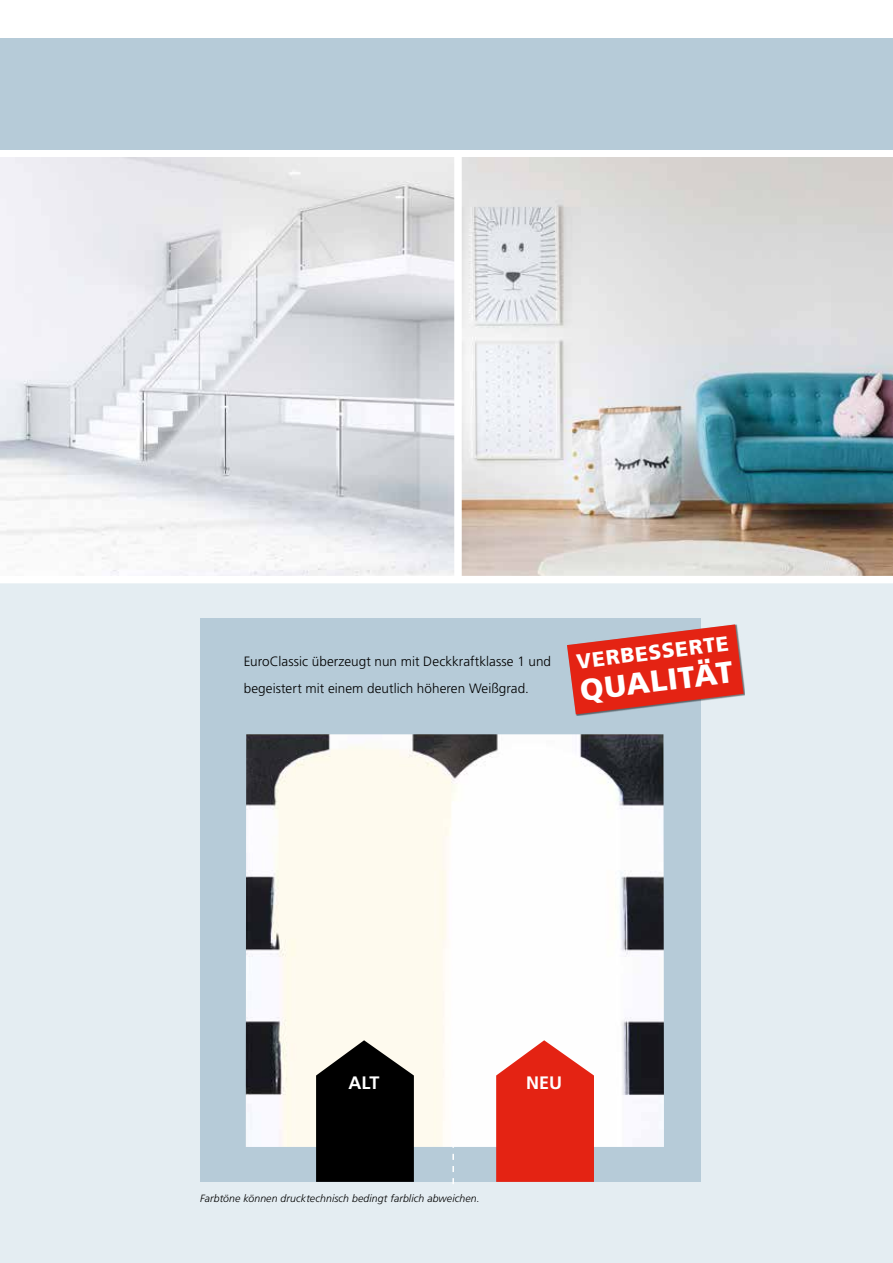
<style>
.page{position:relative;width:893px;height:1263px;background:#fff}
.page>*{position:absolute;margin:0;border:0;box-sizing:border-box;transform-origin:0 0}
.t1{font:900 30.15px "Frutiger LT Std";color:#fff}
.t2{font:900 20.7px "Frutiger LT Std";color:#fff}
.t3{font:700 18px "Frutiger LT Std";letter-spacing:-.005em;color:#fff}
.t4{font:300 13.5px/27px "Frutiger LT Std";letter-spacing:.005em;color:#000}
.t5{font:italic 300 10.5px "Frutiger LT Std";letter-spacing:.01em;color:#000}
</style>
<div class="page">
<div style="left:0;top:583px;width:893px;height:680px;background:#e4edf2"></div>
<div style="left:201px;top:618px;width:500px;height:563px;background:#b6cbd8"></div>
<img style="left:0;top:157px;width:454px;height:419px">
<img style="left:462px;top:157px;width:431px;height:419px">
<div style="left:0;top:38px;width:893px;height:112px;background:#b6cbd8"></div>
<img style="left:246px;top:734px;width:418px;height:413px">
<svg style="left:452px;top:801px;width:2px;height:383px"></svg>
<svg style="left:316px;top:1040px;width:98px;height:142px;background:#20201e"></svg>
<svg style="left:496px;top:1040px;width:98px;height:142px;background:#e73f31"></svg>
<div style="left:567px;top:624px;width:178px;height:92px;background:#000;opacity:.5"></div>
<svg style="left:567px;top:624px;width:177px;height:90px"></svg>
<p class="t4" style="left:244px;top:648px;width:309px">EuroClassic überzeugt nun mit Deckkraftklasse 1 und begeistert mit einem deutlich höheren Weißgrad.</p>
<h2 class="t2" style="left:575px;top:649px;width:154px;rotate:-7deg">VERBESSERTE</h2>
<h1 class="t1" style="left:578px;top:672px;width:155px;rotate:-7deg">QUALITÄT</h1>
<h3 class="t3" style="left:349px;top:1072px;width:32px">ALT</h3>
<h3 class="t3" style="left:526px;top:1072px;width:37px">NEU</h3>
<p class="t5" style="left:200px;top:1192px;width:281px">Farbtöne können drucktechnisch bedingt farblich abweichen.</p>
</div>
